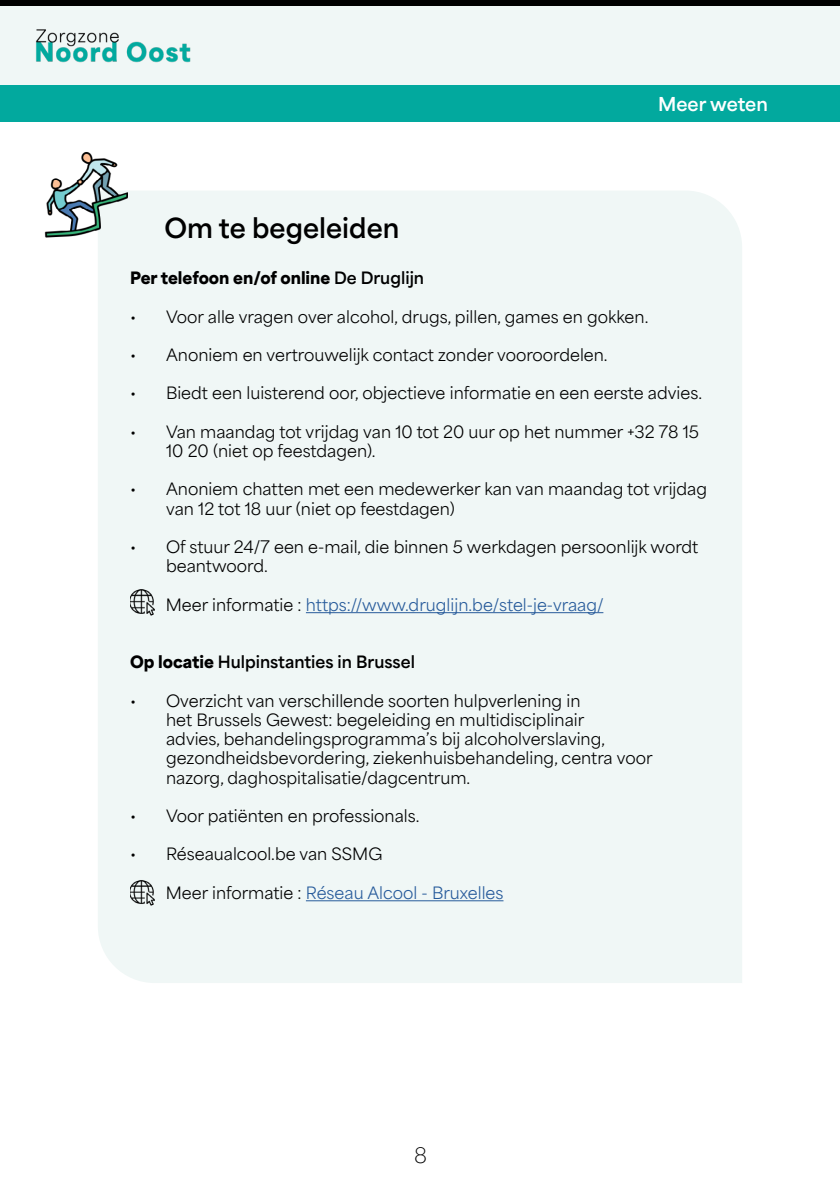
<style>
.page{position:relative;width:840px;height:1191px;background:#fff}
.page>*{position:absolute;margin:0;border:0;box-sizing:border-box;transform-origin:0 0}
.t1{font:700 26px "Area Normal";color:#000}
.t2{font:100 20px "Area Normal";color:#000}
.t3{font:700 18px "Area Normal";color:#fff}
.t4{font:16px/19.2px "Area Normal";color:#000}
.t5{font:16px "Area Normal";color:#275b9b}
.t6{font:900 16px "Area Normal";color:#000}
.t7{font:700 16px "Area Normal";color:#000}
.s1{font-weight:700}
.s2{color:#000}
.s3{font-weight:900}
</style>
<div class="page">
<div style="left:0;top:6px;width:839px;height:79px;background:#f0f7f6"></div>
<div style="left:0;top:0;width:839px;height:6px;background:#000"></div>
<div style="left:0;top:85px;width:839px;height:36px;background:#02a99e"></div>
<img style="left:36px;top:29px;width:155px;height:34px">
<div style="left:98px;top:191px;width:643px;height:792px;background:#f0f7f6"></div>
<img style="left:44px;top:152px;width:83px;height:86px">
<hr style="left:306px;top:612px;width:297px;height:1px;background:#275b9b">
<hr style="left:306px;top:900px;width:197px;height:1px;background:#275b9b">
<img style="left:130px;top:589px;width:24px;height:26px">
<img style="left:130px;top:879px;width:24px;height:26px">
<p class="t3" style="left:657px;top:87px;width:111px">Meer weten</p>
<h1 class="t1" style="left:164px;top:204px;width:236px">Om te begeleiden</h1>
<p class="t6" style="left:130px;top:263px;width:295px">Per telefoon en/of online <span class="s1">De Druglijn</span></p>
<p class="t4" style="left:130px;top:305px;width:519px">• Voor alle vragen over alcohol, drugs, pillen, games en gokken.</p>
<p class="t4" style="left:130px;top:343px;width:479px">• Anoniem en vertrouwelijk contact zonder vooroordelen.</p>
<p class="t4" style="left:130px;top:382px;width:573px">• Biedt een luisterend oor, objectieve informatie en een eerste advies.</p>
<p class="t4" style="left:166px;top:420px;width:534px;text-indent:-36px">• Van maandag tot vrijdag van 10 tot 20 uur op het nummer +32 78 15<br>10 20 (niet op feestdagen).</p>
<p class="t4" style="left:166px;top:478px;width:542px;text-indent:-36px">• Anoniem chatten met een medewerker kan van maandag tot vrijdag van 12 tot 18 uur (niet op feestdagen)</p>
<p class="t4" style="left:166px;top:535px;width:533px;text-indent:-36px">• Of stuur 24/7 een e-mail, die binnen 5 werkdagen persoonlijk wordt beantwoord.</p>
<p class="t5" style="left:166px;top:590px;width:439px"><span class="s2">Meer informatie :</span> https://www.druglijn.be/stel-je-vraag/</p>
<p class="t7" style="left:130px;top:648px;width:286px"><span class="s3">Op locatie</span> Hulpinstanties in Brussel</p>
<p class="t4" style="left:166px;top:689px;width:487px;text-indent:-36px">• Overzicht van verschillende soorten hulpverlening in<br>het Brussels Gewest: begeleiding en multidisciplinair<br>advies, behandelingsprogramma’s bij alcoholverslaving, gezondheidsbevordering, ziekenhuisbehandeling, centra voor nazorg, daghospitalisatie/dagcentrum.</p>
<p class="t4" style="left:130px;top:804px;width:291px">• Voor patiënten en professionals.</p>
<p class="t4" style="left:130px;top:842px;width:254px">• Réseaualcool.be van SSMG</p>
<p class="t5" style="left:166px;top:878px;width:339px"><span class="s2">Meer informatie :</span> Réseau Alcool - Bruxelles</p>
<p class="t2" style="left:414px;top:1138px;width:14px">8</p>
</div>
